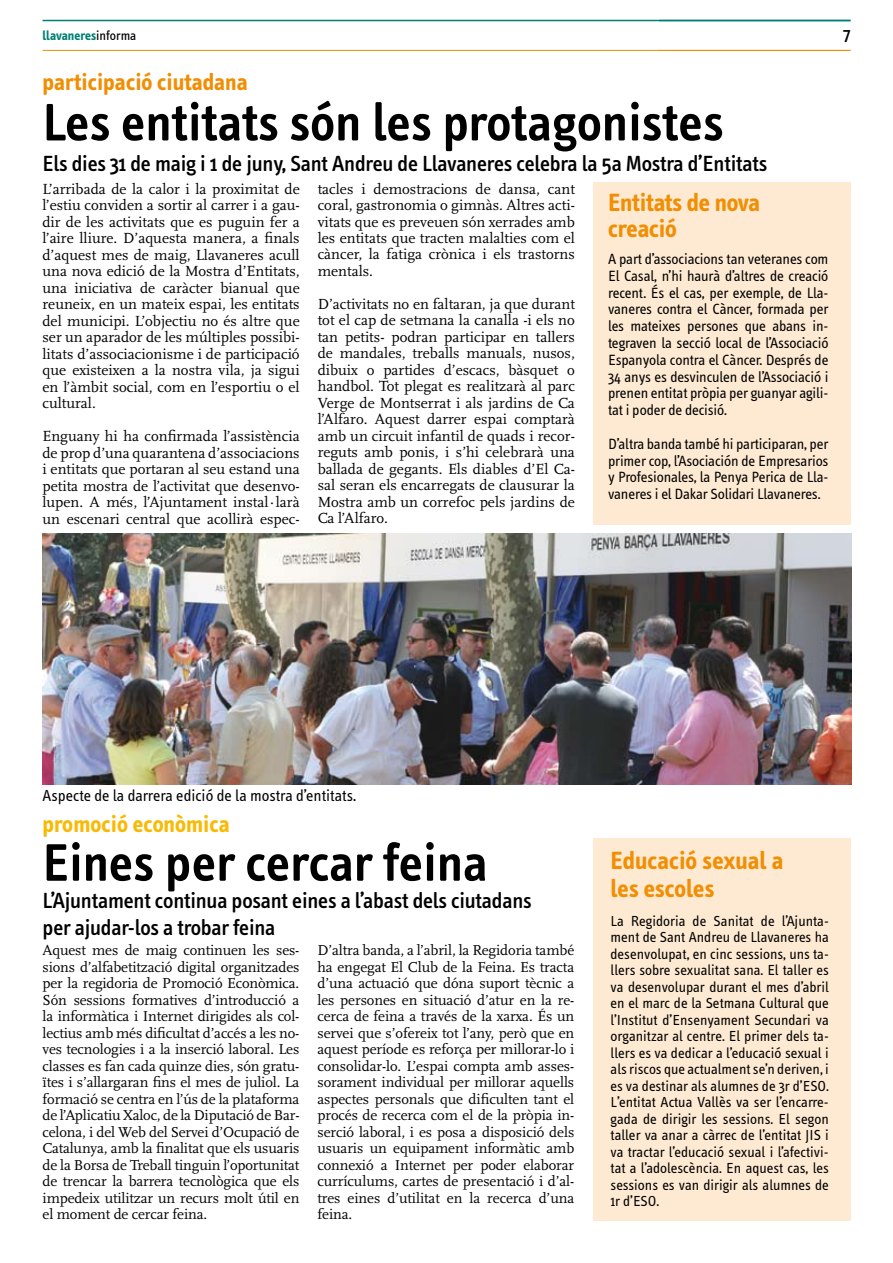
<style>
.page{position:relative;width:893px;height:1263px;background:#fff}
.page>*{position:absolute;margin:0;border:0;box-sizing:border-box;transform-origin:0 0}
.t1{font:600 54px "Info Text";color:#000}
.t2{font:700 25.5px/25.5px "Info Text";letter-spacing:-.005em;color:#f18e03}
.t3{font:700 24px "Info Text";color:#f18e03}
.t4{font:700 24px "Info Text";color:#f9ba05}
.t5{font:500 22.5px/27px "Info Text";letter-spacing:-.01em;color:#000}
.t6{font:500 18px "Info Text";color:#000}
.t7{font:16.5px "Info Text";color:#000}
.t8{font:15.3px/16.5px "Scala";color:#000;text-align:justify}
.t9{font:15.3px/16.8px "Info Text";letter-spacing:-.01em;color:#000;text-align:justify}
.t10{font:15px/16.5px "Scala";letter-spacing:-.01em;color:#000;text-align:justify}
.t11{font:15px/16.5px "Info Text";color:#000;text-align:justify}
.t12{font:700 13.5px "Info Text";color:#007f75}
.s1{font-weight:400;color:#000}
</style>
<div class="page">
<div style="left:593px;top:838px;width:257px;height:382px;background:#feead2"></div>
<div style="left:593px;top:182px;width:257px;height:343px;background:#feead2"></div>
<hr style="left:43px;top:20px;width:807px;height:1px;background:#007f75">
<hr style="left:43px;top:50px;width:807px;height:1px;background:#f18e03">
<img style="left:43px;top:534px;width:808px;height:251px">
<p class="t12" style="left:43px;top:28px;width:95px">llavaneres<span class="s1">informa</span></p>
<p class="t6" style="left:843px;top:24px;width:9px">7</p>
<h3 class="t3" style="left:43px;top:68px;width:207px">participació ciutadana</h3>
<h1 class="t1" style="left:43px;top:92px;width:683px">Les entitats són les protagonistes</h1>
<h3 class="t5" style="left:43px;top:150px;width:726px">Els dies 31 de maig i 1 de juny, Sant Andreu de Llavaneres celebra la 5a Mostra d’Entitats</h3>
<p class="t8" style="left:43px;top:181px;width:259px">L’arribada de la calor i la proximitat de l’estiu conviden a sortir al carrer i a gau&shy;dir de les activitats que es puguin fer a l’aire lliure. D’aquesta manera, a finals d’aquest mes de maig, Llavaneres acull una nova edició de la Mostra d’Entitats, una iniciativa de caràcter bianual que reuneix, en un mateix espai, les entitats del municipi. L’objectiu no és altre que ser un aparador de les múltiples possibi&shy;litats d’associacionisme i de participació que existeixen a la nostra vila, ja sigui en l’àmbit social, com en l’esportiu o el cultural.</p>
<p class="t8" style="left:43px;top:428px;width:259px">Enguany hi ha confirmada l’assistència de prop d’una quarantena d’associacions i entitats que portaran al seu estand una petita mostra de l’activitat que desenvo&shy;lupen. A més, l’Ajuntament instal·larà un escenari central que acollirà espec-</p>
<p class="t8" style="left:318px;top:181px;width:259px">tacles i demostracions de dansa, cant coral, gastronomia o gimnàs. Altres acti&shy;vitats que es preveuen són xerrades amb les entitats que tracten malalties com el càncer, la fatiga crònica i els trastorns mentals.</p>
<p class="t8" style="left:318px;top:296px;width:259px">D’activitats no en faltaran, ja que durant tot el cap de setmana la canalla -i els no tan petits- podran participar en tallers de mandales, treballs manuals, nusos, dibuix o partides d’escacs, bàsquet o handbol. Tot plegat es realitzarà al parc Verge de Montserrat i als jardins de Ca l’Alfaro. Aquest darrer espai comptarà amb un circuit infantil de quads i recor&shy;reguts amb ponis, i s’hi celebrarà una ballada de gegants. Els diables d’El Ca&shy;sal seran els encarregats de clausurar la Mostra amb un correfoc pels jardins de Ca l’Alfaro.</p>
<h2 class="t2" style="left:608px;top:190px;width:154px">Entitats de nova creació</h2>
<p class="t9" style="left:608px;top:251px;width:222px">A part d’associacions tan veteranes com El Casal, n’hi haurà d’altres de creació recent. És el cas, per exemple, de Lla&shy;vaneres contra el Càncer, formada per les mateixes persones que abans in&shy;tegraven la secció local de l’Associació Espanyola contra el Càncer. Després de 34 anys es desvinculen de l’Associació i prenen entitat pròpia per guanyar agili&shy;tat i poder de decisió.</p>
<p class="t9" style="left:608px;top:436px;width:222px">D’altra banda també hi participaran, per primer cop, l’Asociación de Empresarios y Profesionales, la Penya Perica de Lla&shy;vaneres i el Dakar Solidari Llavaneres.</p>
<p class="t7" style="left:43px;top:787px;width:315px">Aspecte de la darrera edició de la mostra d’entitats.</p>
<h3 class="t4" style="left:43px;top:811px;width:189px">promoció econòmica</h3>
<h1 class="t1" style="left:43px;top:832px;width:447px">Eines per cercar feina</h1>
<h2 class="t2" style="left:611px;top:846px;width:174px;line-height:28.5px">Educació sexual a les escoles</h2>
<p class="t11" style="left:611px;top:912px;width:220px">La Regidoria de Sanitat de l’Ajunta&shy;ment de Sant Andreu de Llavaneres ha desenvolupat, en cinc sessions, uns ta&shy;llers sobre sexualitat sana. El taller es va desenvolupar durant el mes d’abril en el marc de la Setmana Cultural que l’Institut d’Ensenyament Secundari va organitzar al centre. El primer dels ta&shy;llers es va dedicar a l’educació sexual i als riscos que actualment se’n deriven, i es va destinar als alumnes de 3r d’ESO.<br>L’entitat Actua Vallès va ser l’encarre&shy;gada de dirigir les sessions. El segon taller va anar a càrrec de l’entitat JIS i va tractar l’educació sexual i l’afectivi&shy;tat a l’adolescència. En aquest cas, les sessions es van dirigir als alumnes de 1r d’ESO.</p>
<h3 class="t5" style="left:43px;top:887px;width:491px">L’Ajuntament continua posant eines a l’abast dels ciutadans per ajudar-los a trobar feina</h3>
<p class="t10" style="left:43px;top:942px;width:258px">Aquest mes de maig continuen les ses&shy;sions d’alfabetització digital organitzades per la regidoria de Promoció Econòmica.<br>Són sessions formatives d’introducció a la informàtica i Internet dirigides als col· lectius amb més dificultat d’accés a les no&shy;ves tecnologies i a la inserció laboral. Les classes es fan cada quinze dies, són gratu&shy;ïtes i s’allargaran fins el mes de juliol. La formació se centra en l’ús de la plataforma de l’Aplicatiu Xaloc, de la Diputació de Bar&shy;celona, i del Web del Servei d’Ocupació de Catalunya, amb la finalitat que els usuaris de la Borsa de Treball tinguin l’oportunitat de trencar la barrera tecnològica que els impedeix utilitzar un recurs molt útil en el moment de cercar feina.</p>
<p class="t10" style="left:317px;top:942px;width:258px">D’altra banda, a l’abril, la Regidoria també ha engegat El Club de la Feina. Es tracta d’una actuació que dóna suport tècnic a les persones en situació d’atur en la re&shy;cerca de feina a través de la xarxa. És un servei que s’ofereix tot l’any, però que en aquest període es reforça per millorar-lo i consolidar-lo. L’espai compta amb asses&shy;sorament individual per millorar aquells aspectes personals que dificulten tant el procés de recerca com el de la pròpia in&shy;serció laboral, i es posa a disposició dels usuaris un equipament informàtic amb connexió a Internet per poder elaborar currículums, cartes de presentació i d’al&shy;tres eines d’utilitat en la recerca d’una feina.</p>
</div>
